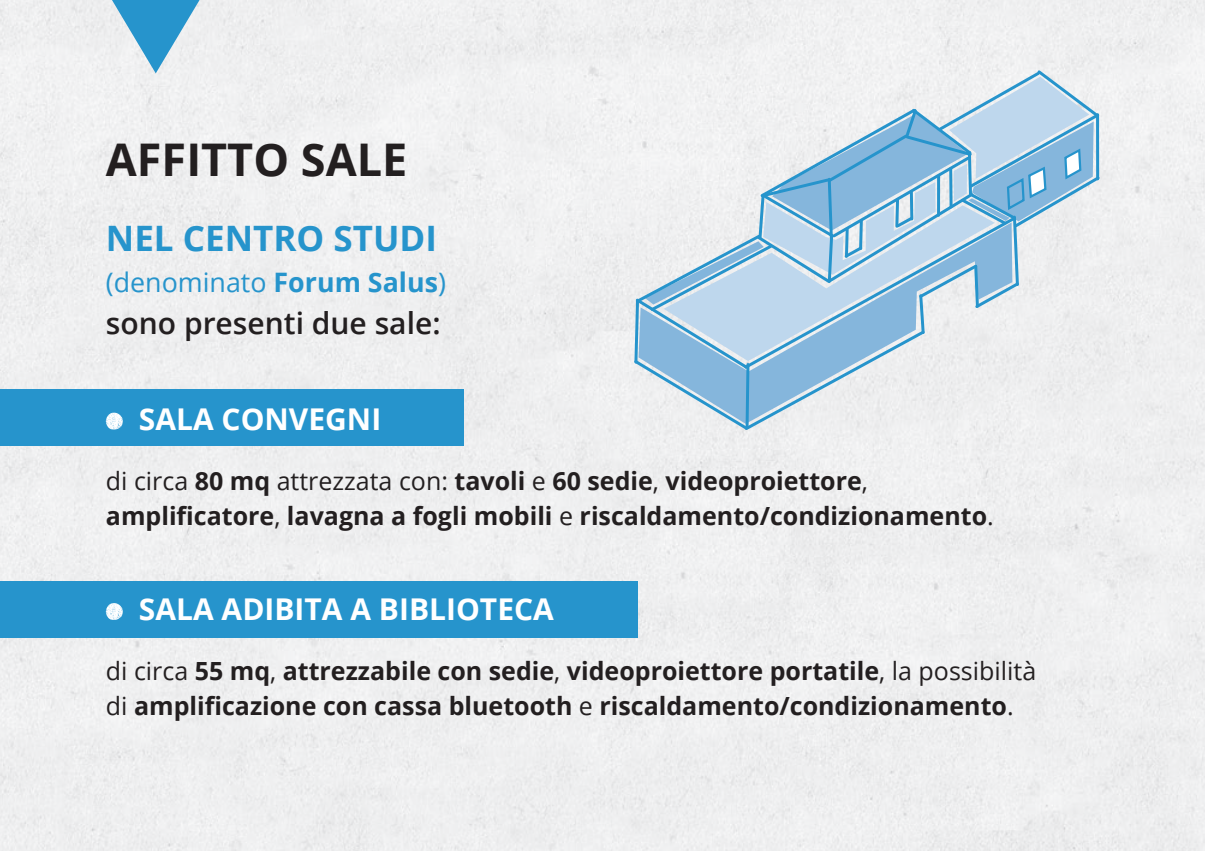
<style>
.page{position:relative;width:1205px;height:851px;background:#fff}
.page>*{position:absolute;margin:0;border:0;box-sizing:border-box;transform-origin:0 0}
.t1{font:700 45px "Open Sans";color:#231f20}
.t2{font:700 35px "Open Sans";color:#2694cc}
.t3{font:700 30px "Open Sans";color:#fff}
.t4{font:600 30px "Open Sans";color:#231f20}
.t5{font:26.75px "Open Sans";color:#2694cc}
.t6{font:700 25px/35px "Open Sans";color:#231f20}
.s1{font-weight:700}
.s2{font-weight:400}
</style>
<div class="page">
<div style="left:0;top:0;width:1205px;height:850px;background:#efeff0"></div>
<div style="left:0;top:389px;width:463px;height:57px;background:#2694cc"></div>
<div style="left:0;top:580px;width:638px;height:57px;background:#2694cc"></div>
<svg style="left:106px;top:412px;width:17px;height:17px"></svg>
<svg style="left:106px;top:603px;width:17px;height:17px"></svg>
<svg style="left:112px;top:0;width:88px;height:73px"></svg>
<svg style="left:632px;top:68px;width:470px;height:364px"></svg>
<h1 class="t1" style="left:106px;top:128px;width:303px">AFFITTO SALE</h1>
<h2 class="t2" style="left:106px;top:213px;width:333px">NEL CENTRO STUDI</h2>
<p class="t5" style="left:106px;top:264px;width:342px">(denominato <span class="s1">Forum Salus</span>)</p>
<p class="t4" style="left:106px;top:303px;width:336px">sono presenti due sale:</p>
<p class="t3" style="left:139px;top:397px;width:244px">SALA CONVEGNI</p>
<p class="t6" style="left:106px;top:462px;width:889px"><span class="s2">di circa</span> 80 mq <span class="s2">attrezzata con:</span> tavoli <span class="s2">e</span> 60 sedie<span class="s2">,</span> videoproiettore<span class="s2">, </span>amplificatore<span class="s2">,</span> lavagna a fogli mobili <span class="s2">e</span> riscaldamento/condizionamento<span class="s2">.</span></p>
<p class="t3" style="left:139px;top:587px;width:416px">SALA ADIBITA A BIBLIOTECA</p>
<p class="t6" style="left:106px;top:652px;width:932px"><span class="s2">di circa</span> 55 mq<span class="s2">,</span> attrezzabile con sedie<span class="s2">,</span> videoproiettore portatile<span class="s2">, la possibilità di</span> amplificazione con cassa bluetooth <span class="s2">e</span> riscaldamento/condizionamento<span class="s2">.</span></p>
</div>
